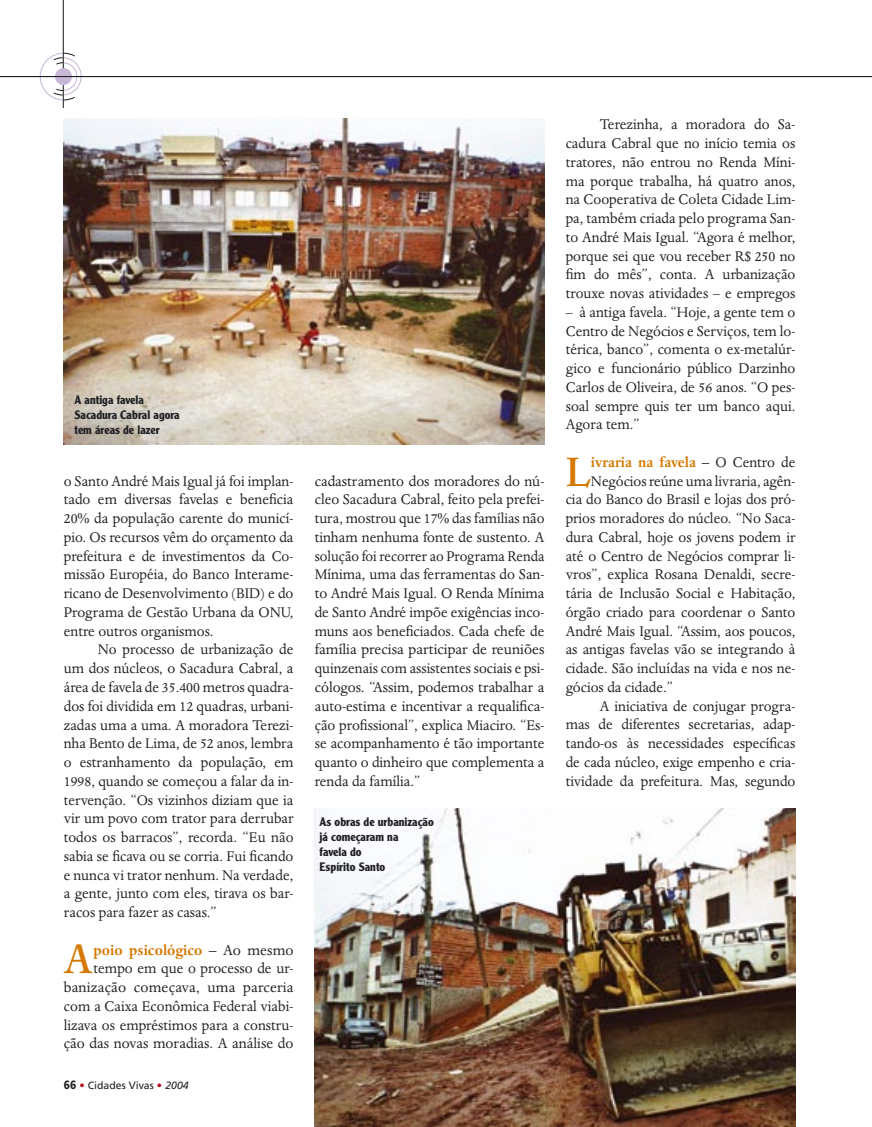
<style>
.page{position:relative;width:872px;height:1127px;background:#fff}
.page>*{position:absolute;margin:0;border:0;box-sizing:border-box;transform-origin:0 0}
.texto{font:500 47.7px "Dante MT Std";color:#d47800;scale:.95 1}
.texto-2{font:16.2px/18.8px "Dante MT Std";color:#212125;text-align:justify;scale:.95 1}
.texto-3{font:16.2px/18.8px "Dante MT Std";color:#212125;text-align:justify;scale:.96 1}
.texto-4{font:16.2px/18.8px "Dante MT Std";color:#212125;text-align:right}
.texto-5{font:700 16.2px "Dante MT Std";color:#d47800;scale:.95 1}
.texto-6{font:700 12px/15px "Clearface Gothic LT Std";color:#212125;scale:.95 1}
.t1{font:10.5px "Frutiger LT Std";color:#212125}
.s1{font-weight:700;color:#d47800}
.s2{font-weight:700}
.s3{font-weight:900;font-size:12px}
.s4{font-weight:900;color:#b30215}
.s5{font-style:italic}
.s6{color:#212125}
.s7{font-weight:400;color:#212125}
</style>
<div class="page">
<svg style="left:39px;top:52px;width:43px;height:49px"></svg>
<hr style="left:63px;top:0;width:1px;height:108px;background:#212125">
<div style="left:55px;top:68px;width:17px;height:17px;background:#c8b7d6;border-radius:50%"></div>
<hr style="left:0;top:76px;width:872px;height:1px;background:#212125">
<img style="left:64px;top:119px;width:480px;height:325px">
<img style="left:315px;top:808px;width:480px;height:319px">
<p class="texto-6" style="left:74px;top:392px;width:112px">A antiga favela<br>Sacadura Cabral agora tem áreas de lazer</p>
<p class="texto-2" style="left:64px;top:471px;width:243px">o Santo André Mais Igual já foi implan&shy;tado em diversas favelas e beneficia 20% da população carente do municí&shy;pio. Os recursos vêm do orçamento da prefeitura e de investimentos da Co&shy;missão Européia, do Banco Interame&shy;ricano de Desenvolvimento (BID) e do Programa de Gestão Urbana da ONU, entre outros organismos.</p>
<p class="texto-2" style="left:64px;top:640px;width:243px;text-indent:34px">No processo de urbanização de um dos núcleos, o Sacadura Cabral, a área de favela de 35.400 metros quadra&shy;dos foi dividida em 12 quadras, urbani&shy;zadas uma a uma. A moradora Terezi&shy;nha Bento de Lima, de 52 anos, lembra o estranhamento da população, em 1998, quando se começou a falar da in&shy;tervenção. “Os vizinhos diziam que ia vir um povo com trator para derrubar todos os barracos”, recorda. “Eu não sabia se ficava ou se corria. Fui ficando e nunca vi trator nenhum. Na verdade, a gente, junto com eles, tirava os bar&shy;racos para fazer as casas.”</p>
<p class="texto" style="left:64px;top:933px;width:32px">A</p>
<p class="texto-4" style="left:64px;top:940px;width:231px"><span class="s1">poio psicológico</span> <span class="s2">–</span> Ao mesmo tempo em que o processo de ur&shy;banização começava, uma parceria com a Caixa Econômica Federal viabi&shy;lizava os empréstimos para a constru&shy;ção das novas moradias. A análise do</p>
<p class="t1" style="left:64px;top:1079px;width:126px"><span class="s3">66</span> <span class="s4">•</span> Cidades Vivas <span class="s4">•</span> <span class="s5">2004</span></p>
<p class="texto-3" style="left:315px;top:471px;width:241px">cadastramento dos moradores do nú&shy;cleo Sacadura Cabral, feito pela prefei&shy;tura, mostrou que 17% das famílias não tinham nenhuma fonte de sustento. A solução foi recorrer ao Programa Renda Mínima, uma das ferramentas do San&shy;to André Mais Igual. O Renda Mínima de Santo André impõe exigências inco&shy;muns aos beneficiados. Cada chefe de família precisa participar de reuniões quinzenais com assistentes sociais e psi&shy;cólogos. “Assim, podemos trabalhar a auto-estima e incentivar a requalifica&shy;ção profissional”, explica Miaciro. “Es&shy;se acompanhamento é tão importante quanto o dinheiro que complementa a renda da família.”</p>
<p class="texto-6" style="left:320px;top:814px;width:122px">As obras de urbanização já começaram na<br>favela do<br>Espírito Santo</p>
<p class="texto-2" style="left:566px;top:115px;width:243px;text-indent:34px">Terezinha, a moradora do Sa&shy;cadura Cabral que no início temia os tratores, não entrou no Renda Míni&shy;ma porque trabalha, há quatro anos, na Cooperativa de Coleta Cidade Lim&shy;pa, também criada pelo programa San&shy;to André Mais Igual. “Agora é melhor, porque sei que vou receber R$ 250 no fim do mês”, conta. A urbanização trouxe novas atividades – e empregos</p>
<p class="texto-2" style="left:566px;top:303px;width:243px">– à antiga favela. “Hoje, a gente tem o Centro de Negócios e Serviços, tem lo&shy;térica, banco”, comenta o ex-metalúr&shy;gico e funcionário público Darzinho Carlos de Oliveira, de 56 anos. “O pes&shy;soal sempre quis ter um banco aqui.<br>Agora tem.”</p>
<p class="texto" style="left:566px;top:446px;width:28px">L</p>
<p class="texto-5" style="left:591px;top:453px;width:217px">ivraria na favela <span class="s6">–</span> <span class="s7">O Centro de</span></p>
<p class="texto-2" style="left:591px;top:471px;width:217px">Negócios reúne uma livraria, agên-</p>
<p class="texto-2" style="left:566px;top:490px;width:243px">cia do Banco do Brasil e lojas dos pró-</p>
<p class="texto-2" style="left:566px;top:509px;width:243px">prios moradores do núcleo. “No Saca-</p>
<p class="texto-2" style="left:566px;top:528px;width:243px">dura Cabral, hoje os jovens podem ir</p>
<p class="texto-2" style="left:566px;top:546px;width:243px">até o Centro de Negócios comprar li-</p>
<p class="texto-2" style="left:566px;top:565px;width:243px">vros”, explica Rosana Denaldi, secre-</p>
<p class="texto-2" style="left:566px;top:584px;width:243px">tária de Inclusão Social e Habitação,</p>
<p class="texto-2" style="left:566px;top:603px;width:243px">órgão criado para coordenar o Santo</p>
<p class="texto-2" style="left:566px;top:621px;width:243px">André Mais Igual. “Assim, aos poucos,</p>
<p class="texto-2" style="left:566px;top:640px;width:243px">as antigas favelas vão se integrando à</p>
<p class="texto-2" style="left:566px;top:659px;width:243px">cidade. São incluídas na vida e nos ne-</p>
<p class="texto-2" style="left:566px;top:678px;width:115px">gócios da cidade.”</p>
<p class="texto-2" style="left:566px;top:696px;width:243px;text-indent:34px">A iniciativa de conjugar progra&shy;mas de diferentes secretarias, adap&shy;tando-os às necessidades específicas de cada núcleo, exige empenho e cria&shy;tividade da prefeitura. Mas, segundo</p>
</div>
